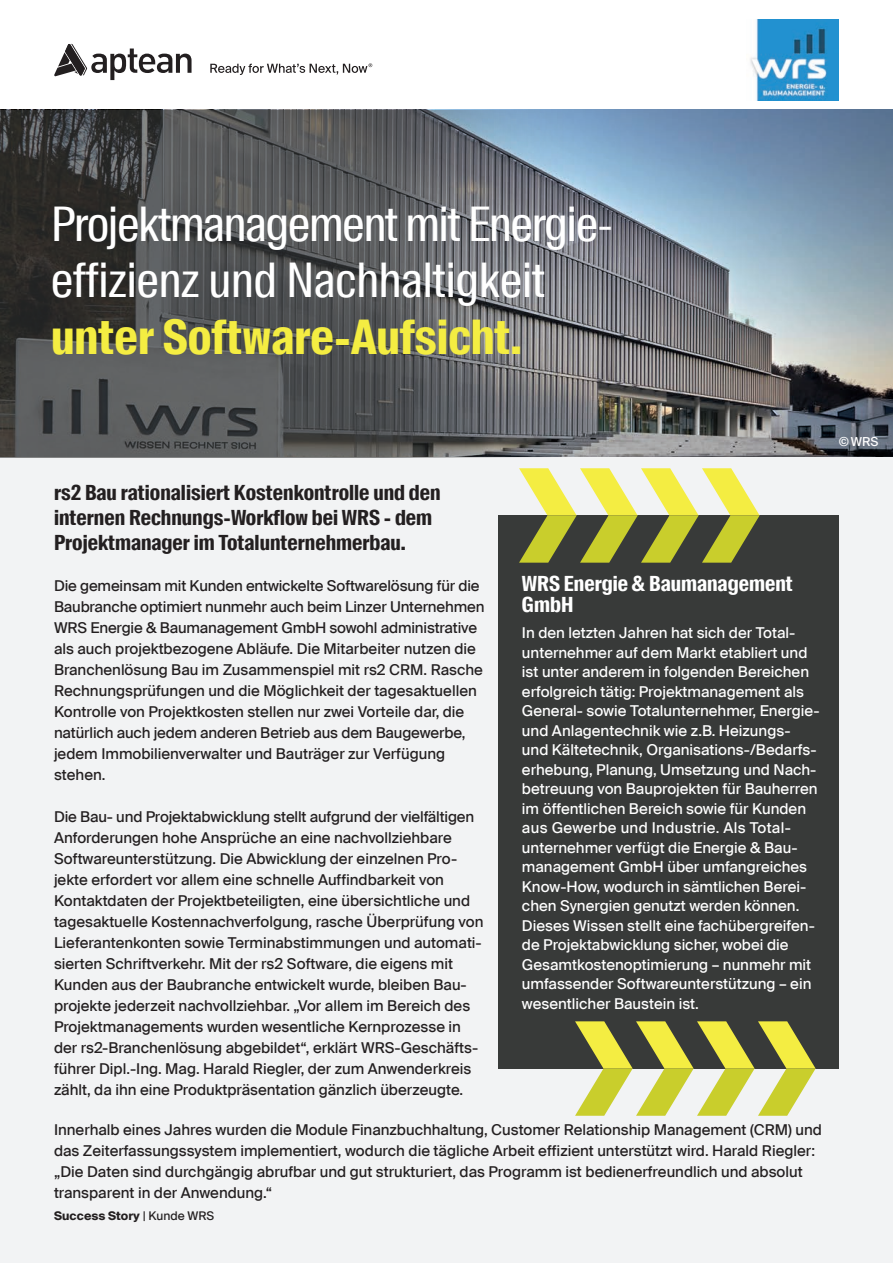
<style>
.page{position:relative;width:893px;height:1263px;background:#fff}
.page>*{position:absolute;margin:0;border:0;box-sizing:border-box;transform-origin:0 0}
.Black_Title{font:47.85px "Suisse Intl Cond";letter-spacing:-.02em;color:#fff}
.Black_Title-2{font:47.85px "Suisse Intl Cond";color:#fff}
.Black_Title-3{font:700 47.85px "Suisse Intl Cond";color:#f4ed42}
.t1{font:700 21px/25.2px "Suisse Intl Cond";color:#231f20}
.Body_Text{font:700 21px/21px "Suisse Intl Cond";color:#fff}
.t2{font:15px/21px "Suisse Intl";color:#231f20}
.t3{font:15px/19.5px "Suisse Intl";color:#fff}
.t4{font:12.45px "Suisse Intl";color:#fff}
.t5{font:700 12px "Suisse Intl";color:#231f20}
.s1{font-weight:400}
</style>
<div class="page">
<img style="left:593px;top:110px;width:300px;height:347px">
<div style="left:0;top:457px;width:893px;height:806px;background:#f2f3f4"></div>
<svg style="left:0;top:110px;width:593px;height:348px;background:#575a5c"></svg>
<div style="left:498px;top:515px;width:341px;height:553px;background:#383a39"></div>
<svg style="left:519px;top:468px;width:241px;height:95px"></svg>
<svg style="left:575px;top:1021px;width:241px;height:95px"></svg>
<img style="left:750px;top:20px;width:89px;height:81px">
<svg style="left:54px;top:44px;width:138px;height:36px"></svg>
<svg style="left:210px;top:63px;width:162px;height:12px"></svg>
<p class="Black_Title" style="left:51px;top:196px;width:564px">Projektmanagement mit Energie-</p>
<p class="Black_Title-2" style="left:51px;top:253px;width:495px">effizienz und Nachhaltigkeit</p>
<p class="Black_Title-3" style="left:51px;top:309px;width:472px">unter Software-Aufsicht.</p>
<p class="t1" style="left:54px;top:480px;width:388px">rs2 Bau rationalisiert Kostenkontrolle und den internen Rechnungs-Workflow bei WRS - dem<br>Projektmanager im Totalunternehmerbau.</p>
<p class="t2" style="left:54px;top:575px;width:432px">Die gemeinsam mit Kunden entwickelte Softwarelösung für die Baubranche optimiert nunmehr auch beim Linzer Unternehmen WRS Energie &amp; Baumanagement GmbH sowohl administrative als auch projektbezogene Abläufe. Die Mitarbeiter nutzen die Branchenlösung Bau im Zusammenspiel mit rs2 CRM. Rasche Rechnungsprüfungen und die Möglichkeit der tagesaktuellen Kontrolle von Projektkosten stellen nur zwei Vorteile dar, die natürlich auch jedem anderen Betrieb aus dem Baugewerbe, jedem Immobilienverwalter und Bauträger zur Verfügung stehen.</p>
<p class="t2" style="left:54px;top:806px;width:431px">Die Bau- und Projektabwicklung stellt aufgrund der vielfältigen Anforderungen hohe Ansprüche an eine nachvollziehbare Softwareunterstützung. Die Abwicklung der einzelnen Pro&shy;jekte erfordert vor allem eine schnelle Auffindbarkeit von Kontaktdaten der Projektbeteiligten, eine übersichtliche und tagesaktuelle Kostennachverfolgung, rasche Überprüfung von Lieferantenkonten sowie Terminabstimmungen und automati&shy;sierten Schriftverkehr. Mit der rs2 Software, die eigens mit Kunden aus der Baubranche entwickelt wurde, bleiben Bau&shy;projekte jederzeit nachvollziehbar. „Vor allem im Bereich des Projektmanagements wurden wesentliche Kernprozesse in der rs2-Branchenlösung abgebildet“, erklärt WRS-Geschäfts&shy;führer Dipl.-Ing. Mag. Harald Riegler, der zum Anwenderkreis zählt, da ihn eine Produktpräsentation gänzlich überzeugte.</p>
<p class="Body_Text" style="left:522px;top:573px;width:272px">WRS Energie &amp; Baumanagement<br>GmbH</p>
<p class="t3" style="left:522px;top:623px;width:299px">In den letzten Jahren hat sich der Total&shy;unternehmer auf dem Markt etabliert und ist unter anderem in folgenden Bereichen erfolgreich tätig: Projektmanagement als General- sowie Totalunternehmer, Energie&shy;und Anlagentechnik wie z.B. Heizungs&shy;und Kältetechnik, Organisations-/Bedarfs&shy;erhebung, Planung, Umsetzung und Nach&shy;betreuung von Bauprojekten für Bauherren im öffentlichen Bereich sowie für Kunden aus Gewerbe und Industrie. Als Total&shy;unternehmer verfügt die Energie &amp; Bau&shy;management GmbH über umfangreiches Know-How, wodurch in sämtlichen Berei&shy;chen Synergien genutzt werden können.<br>Dieses Wissen stellt eine fachübergreifen&shy;de Projektabwicklung sicher, wobei die Gesamtkostenoptimierung – nunmehr mit umfassender Softwareunterstützung – ein wesentlicher Baustein ist.</p>
<p class="t2" style="left:54px;top:1119px;width:769px">Innerhalb eines Jahres wurden die Module Finanzbuchhaltung, Customer Relationship Management (CRM) und das Zeiterfassungssystem implementiert, wodurch die tägliche Arbeit effizient unterstützt wird. Harald Riegler: „Die Daten sind durchgängig abrufbar und gut strukturiert, das Programm ist bedienerfreundlich und absolut transparent in der Anwendung.“</p>
<p class="t5" style="left:54px;top:1208px;width:162px">Success Story <span class="s1">| Kunde WRS</span></p>
<p class="t4" style="left:839px;top:435px;width:41px">© WRS</p>
</div>
